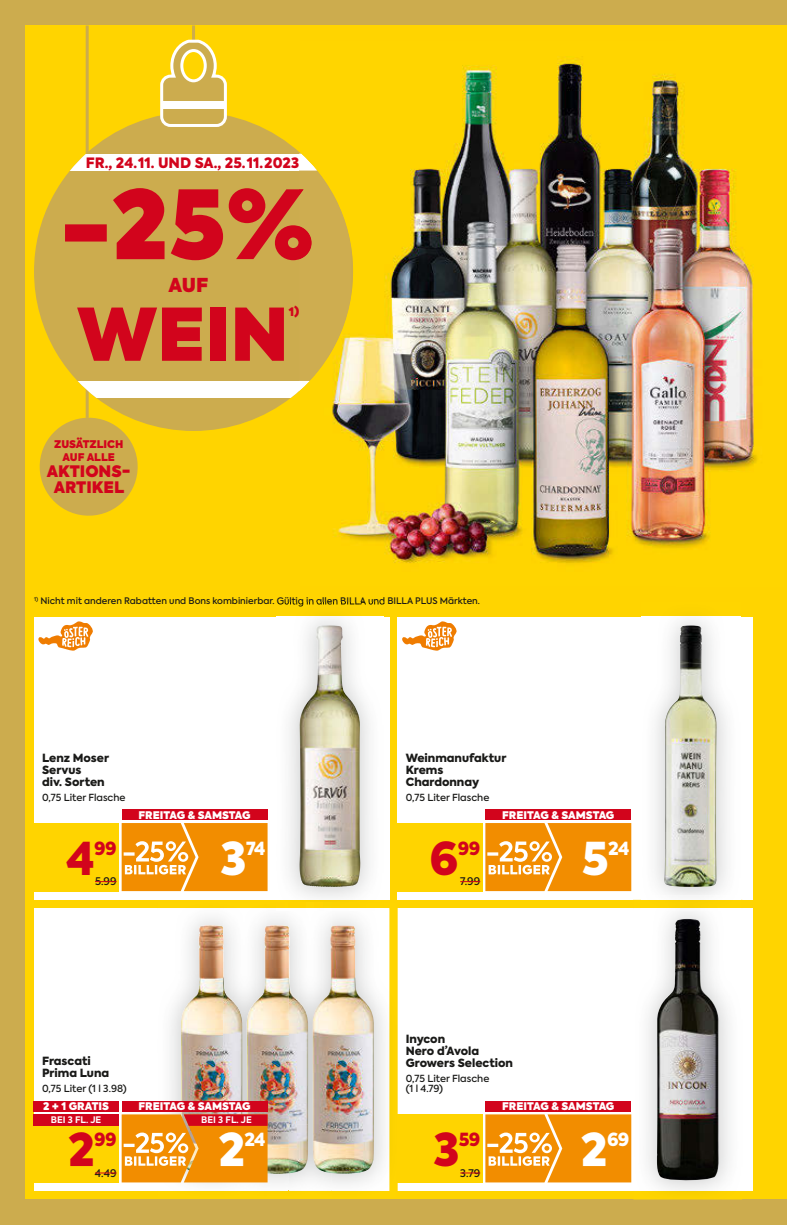
<style>
.page{position:relative;width:787px;height:1225px;background:#ccac4e}
.page>*{position:absolute;margin:0;border:0;box-sizing:border-box;transform-origin:0 0}
.t1{font:800 72px "Axiforma";color:#d2041c}
.t2{font:900 45px "Axiforma";color:#d2041c}
.t3{font:900 45px "Axiforma";color:#fff}
.t4{font:800 19.05px "Axiforma";color:#d2041c}
.t5{font:900 18px "Axiforma";letter-spacing:-.04em;color:#d2041c}
.t6{font:900 18px "Axiforma";letter-spacing:-.045em;color:#fff}
.t7{font:800 15.75px/16.4px "Axiforma";color:#d2041c;text-align:center}
.t8{font:900 14.25px "Axiforma";color:#d2041c}
.t9{font:800 11.7px "Axiforma";color:#d2041c}
.t10{font:900 11.25px/12px "Axiforma";color:#1a1a18}
.t11{font:800 10.5px "Axiforma";color:#fff}
.t12{font:800 10.5px/12.5px "Axiforma";color:#d2041c;text-align:center}
.t13{font:500 10.5px "Axiforma";color:#1a1a18}
.t14{font:500 9.75px/10.5px "Axiforma";color:#1a1a18}
.t15{font:500 9px "Axiforma";color:#1a1a18}
.t16{font:700 9px "Axiforma";color:#fff}
</style>
<div class="page">
<div style="left:26px;top:26px;width:761px;height:1173px;background:#ffd400"></div>
<div style="left:34px;top:908px;width:355px;height:283px;background:#fff"></div>
<div style="left:398px;top:908px;width:355px;height:283px;background:#fff"></div>
<div style="left:34px;top:617px;width:355px;height:282px;background:#fff"></div>
<div style="left:398px;top:617px;width:355px;height:282px;background:#fff"></div>
<svg style="left:39px;top:431px;width:99px;height:85px"></svg>
<hr style="left:86px;top:26px;width:3px;height:392px;background:#ccac4e">
<hr style="left:192px;top:26px;width:3px;height:17px;background:#ccac4e">
<svg style="left:34px;top:112px;width:265px;height:319px;fill:#ccac4e"></svg>
<svg style="left:35px;top:381px;width:264px;height:16px;fill:#fff"></svg>
<svg style="left:35px;top:154px;width:264px;height:16px;fill:#fff"></svg>
<svg style="left:159px;top:39px;width:69px;height:89px"></svg>
<div style="left:162px;top:101px;width:63px;height:7px;background:#fff"></div>
<svg style="left:65px;top:188px;width:234px;height:72px;background:#ce5835"></svg>
<img style="left:332px;top:56px;width:425px;height:507px">
<img style="left:299px;top:152px;width:54px;height:239px">
<svg style="left:299px;top:381px;width:10px;height:10px"></svg>
<img style="left:299px;top:154px;width:18px;height:16px">
<img style="left:299px;top:189px;width:12px;height:70px">
<img style="left:646px;top:912px;width:84px;height:279px">
<img style="left:657px;top:919px;width:61px;height:262px">
<img style="left:641px;top:616px;width:99px;height:284px">
<img style="left:664px;top:625px;width:53px;height:262px">
<img style="left:276px;top:606px;width:107px;height:294px">
<img style="left:276px;top:617px;width:107px;height:282px">
<img style="left:277px;top:602px;width:106px;height:4px">
<img style="left:299px;top:625px;width:61px;height:262px">
<img style="left:157px;top:917px;width:66px;height:268px">
<img style="left:181px;top:926px;width:42px;height:188px">
<img style="left:266px;top:918px;width:23px;height:8px">
<img style="left:266px;top:1173px;width:23px;height:18px">
<img style="left:223px;top:922px;width:43px;height:262px">
<img style="left:247px;top:926px;width:42px;height:247px">
<img style="left:289px;top:908px;width:101px;height:283px">
<img style="left:332px;top:908px;width:57px;height:283px">
<img style="left:332px;top:908px;width:51px;height:2px">
<img style="left:312px;top:925px;width:62px;height:248px">
<div style="left:34px;top:823px;width:85px;height:68px;background:#ffd400"></div>
<div style="left:122px;top:809px;width:145px;height:11px;background:#d2041c"></div>
<svg style="left:95px;top:823px;width:172px;height:68px"></svg>
<div style="left:397px;top:1114px;width:85px;height:68px;background:#ffd400"></div>
<div style="left:485px;top:1100px;width:146px;height:11px;background:#d2041c"></div>
<svg style="left:460px;top:1114px;width:171px;height:68px"></svg>
<div style="left:397px;top:823px;width:85px;height:68px;background:#ffd400"></div>
<div style="left:485px;top:809px;width:146px;height:11px;background:#d2041c"></div>
<svg style="left:460px;top:823px;width:171px;height:68px"></svg>
<svg style="left:38px;top:621px;width:55px;height:30px"></svg>
<svg style="left:402px;top:621px;width:55px;height:30px"></svg>
<div style="left:122px;top:1100px;width:145px;height:11px;background:#d2041c"></div>
<div style="left:34px;top:1114px;width:85px;height:68px;background:#ffd400"></div>
<div style="left:34px;top:1114px;width:85px;height:11px;background:#d2041c"></div>
<svg style="left:95px;top:1114px;width:172px;height:68px"></svg>
<div style="left:34px;top:1100px;width:85px;height:11px;background:#d2041c"></div>
<p class="t8" style="left:86px;top:152px;width:215px">FR., 24. 11. UND SA., 25. 11. 2023</p>
<h3 class="t4" style="left:168px;top:271px;width:41px">AUF</h3>
<h1 class="t1" style="left:77px;top:282px;width:213px">WEIN</h1>
<p class="t9" style="left:289px;top:303px;width:12px">1)</p>
<p class="t12" style="left:54px;top:438px;width:71px">ZUSÄTZLICH<br>AUF ALLE</p>
<h3 class="t7" style="left:47px;top:463px;width:85px">AKTIONS-<br>ARTIKEL</h3>
<p class="t15" style="left:34px;top:595px;width:447px"><sup>1)</sup> Nicht mit anderen Rabatten und Bons kombinierbar. Gültig in allen BILLA und BILLA PLUS Märkten.</p>
<p class="t10" style="left:42px;top:752px;width:68px">Lenz Moser<br>Servus<br>div. Sorten</p>
<p class="t14" style="left:42px;top:792px;width:85px">0,75 Liter Flasche</p>
<h2 class="t2" style="left:66px;top:826px;width:30px">4</h2>
<h3 class="t5" style="left:94px;top:835px;width:24px">99</h3>
<p class="t13" style="left:95px;top:874px;width:23px">5.99</p>
<p class="t11" style="left:138px;top:807px;width:114px">FREITAG &amp; SAMSTAG</p>
<h2 class="t3" style="left:221px;top:826px;width:27px">3</h2>
<h3 class="t6" style="left:246px;top:835px;width:21px">74</h3>
<p class="t10" style="left:406px;top:752px;width:102px">Weinmanufaktur<br>Krems<br>Chardonnay</p>
<p class="t14" style="left:406px;top:792px;width:85px">0,75 Liter Flasche</p>
<h2 class="t2" style="left:429px;top:826px;width:31px">6</h2>
<h3 class="t5" style="left:458px;top:835px;width:24px">99</h3>
<p class="t13" style="left:460px;top:874px;width:22px">7.99</p>
<p class="t11" style="left:502px;top:807px;width:114px">FREITAG &amp; SAMSTAG</p>
<h2 class="t3" style="left:582px;top:826px;width:29px">5</h2>
<h3 class="t6" style="left:608px;top:835px;width:23px">24</h3>
<p class="t10" style="left:42px;top:1055px;width:69px">Frascati<br>Prima Luna</p>
<p class="t14" style="left:42px;top:1083px;width:86px">0,75 Liter (1 l 3.98)</p>
<p class="t11" style="left:43px;top:1098px;width:67px">2 + 1 GRATIS</p>
<p class="t11" style="left:138px;top:1098px;width:114px">FREITAG &amp; SAMSTAG</p>
<p class="t16" style="left:51px;top:1114px;width:52px">BEI 3 FL. JE</p>
<p class="t16" style="left:201px;top:1114px;width:52px">BEI 3 FL. JE</p>
<h2 class="t2" style="left:68px;top:1117px;width:28px">2</h2>
<h3 class="t5" style="left:94px;top:1127px;width:24px">99</h3>
<p class="t13" style="left:95px;top:1166px;width:23px">4.49</p>
<h2 class="t3" style="left:218px;top:1117px;width:28px">2</h2>
<h3 class="t6" style="left:244px;top:1126px;width:23px">24</h3>
<p class="t10" style="left:406px;top:1032px;width:109px">Inycon<br>Nero d’Avola<br>Growers Selection</p>
<p class="t14" style="left:406px;top:1073px;width:85px">0,75 Liter Flasche (1 l 4.79)</p>
<h2 class="t2" style="left:433px;top:1117px;width:27px">3</h2>
<h3 class="t5" style="left:459px;top:1127px;width:23px">59</h3>
<p class="t13" style="left:460px;top:1166px;width:21px">3.79</p>
<p class="t11" style="left:502px;top:1098px;width:114px">FREITAG &amp; SAMSTAG</p>
<h2 class="t3" style="left:581px;top:1117px;width:28px">2</h2>
<h3 class="t6" style="left:607px;top:1126px;width:24px">69</h3>
</div>
